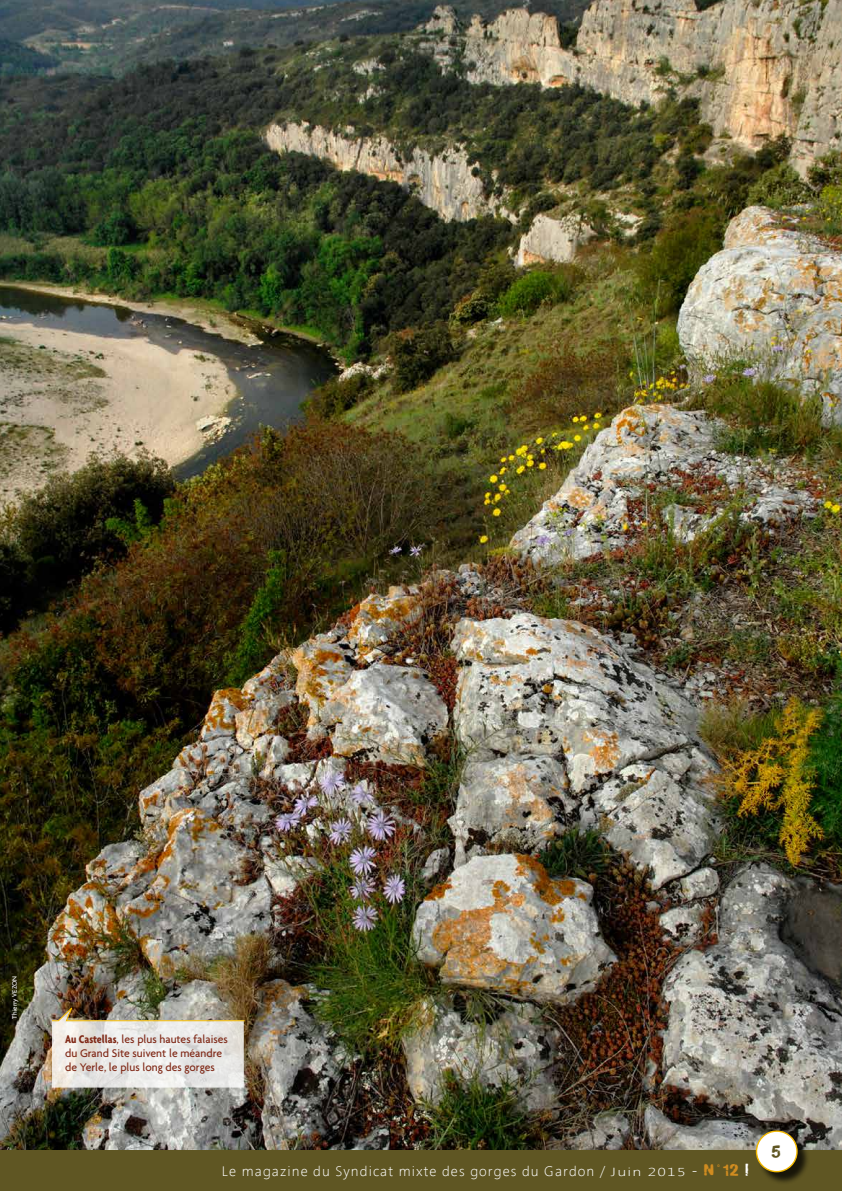
<style>
.page{position:relative;width:842px;height:1191px;background:#fff}
.page>*{position:absolute;margin:0;border:0;box-sizing:border-box;transform-origin:0 0}
.t1{font:18px "cityburn";color:#5f5623}
.t2{font:300 14px "Segan";letter-spacing:.075em;color:#fff}
.t3{font:500 12px/14.2px "Agenda";color:#802917}
.t4{font:500 7px "Agenda";color:#fff}
.s1{font-weight:700;font-stretch:condensed}
.s2{font-size:12px}
.s3{font-size:16px}
.s4{font-family:"cityburn";font-weight:400;font-size:18px;color:#d18c20}
.s5{font-family:"cityburn";font-weight:400;font-size:18px}
</style>
<div class="page">
<img style="left:0;top:0;width:842px;height:1149px">
<div style="left:0;top:1149px;width:842px;height:42px;background:#5f5623"></div>
<div style="left:758px;top:1132px;width:52px;height:52px;background:#000;opacity:.75"></div>
<div style="left:756px;top:1131px;width:41px;height:40px;background:#fff;border-radius:50%"></div>
<div style="left:756px;top:1130px;width:42px;height:42px;border:1px solid #f2b800;border-radius:50%"></div>
<svg style="left:51px;top:1004px;width:195px;height:83px;background:#d4d0c8"></svg>
<p class="t4" style="left:10px;top:1018px;width:44px;rotate:-90deg">Thierry VEZON</p>
<p class="t3" style="left:65px;top:1031px;width:164px"><span class="s1">Au Castellas</span>, les plus hautes falaises du Grand Site suivent le méandre de Yerle, le plus long des gorges</p>
<p class="t2" style="left:222px;top:1165px;width:528px">Le magazine du Syndicat mixte des gorges du Gardon / <span class="s2">Juin 2015</span> <span class="s3">-</span> <span class="s4">N°12</span> <span class="s5">l</span></p>
<h1 class="t1" style="left:772px;top:1141px;width:9px">5</h1>
</div>
